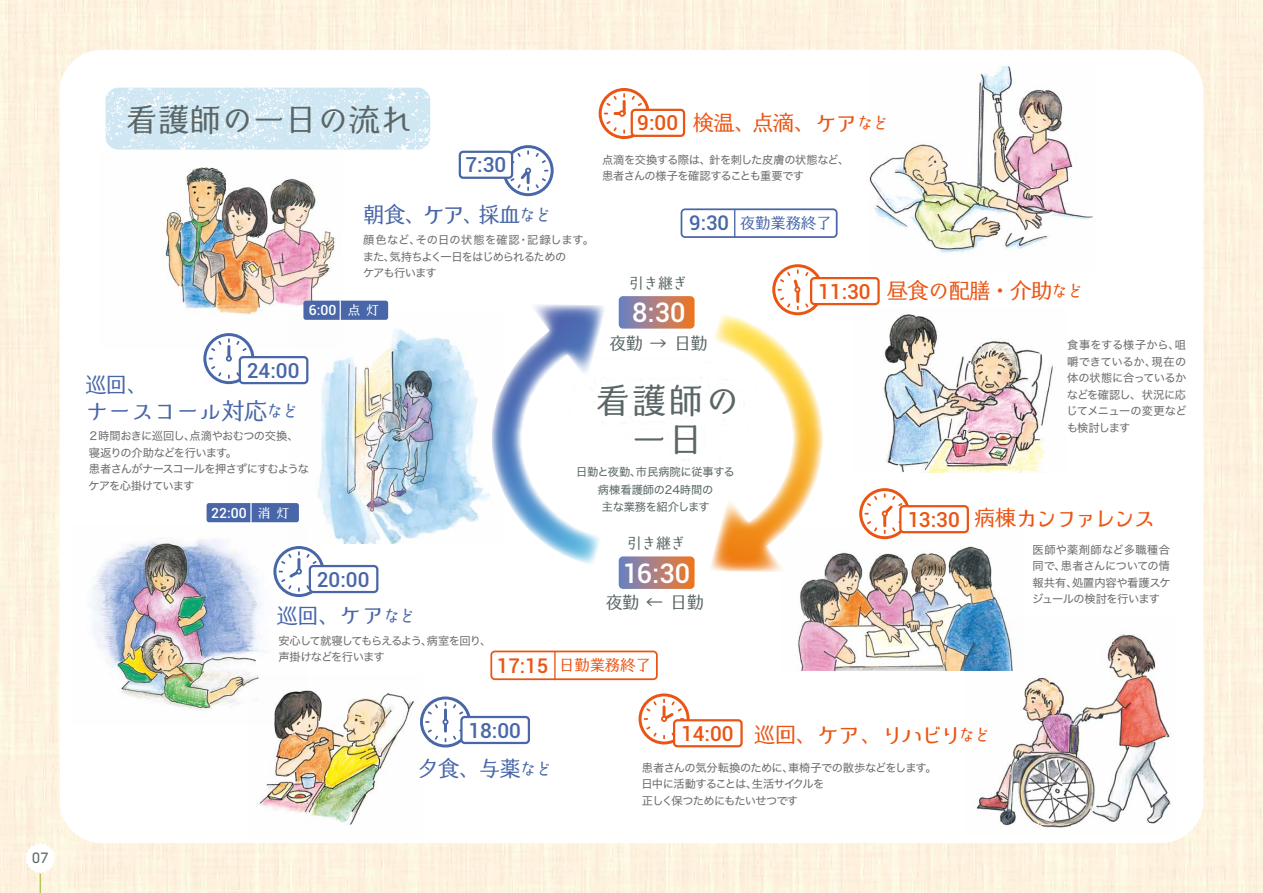
<style>
.page{position:relative;width:1263px;height:893px;background:#fef2df}
.page>*{position:absolute;margin:0;border:0;box-sizing:border-box;transform-origin:0 0}
.t1{font:36px/39px "Hime Mincho Shirayuki";letter-spacing:.015em;color:#5a6666;text-align:center}
.t2{font:33px "Hime Mincho Shirayuki";letter-spacing:-.035em;color:#5a6666}
.t3{font:500 27px "Roboto";color:#fff}
.t4{font:24.6px "Hime Mincho Shirayuki";letter-spacing:-.075em;color:#4967a8}
.t5{font:24.6px "Hime Mincho Shirayuki";letter-spacing:-.205em;color:#ea5514}
.t6{font:22.35px "Hime Mincho Shirayuki";letter-spacing:-.075em;color:#4967a8}
.t7{font:22.35px "Hime Mincho Shirayuki";letter-spacing:-.075em;color:#ea5514}
.t8{font:500 20.7px "Roboto";color:#ea5514}
.t9{font:500 20.7px "Roboto";color:#4967a8}
.t10{font:17.85px "Hime Mincho Shirayuki";letter-spacing:-.075em;color:#5a6666}
.t11{font:16.05px "Hime Mincho Shirayuki";letter-spacing:-.05em;color:#ea5514}
.t12{font:16.05px "Hime Mincho Shirayuki";letter-spacing:-.05em;color:#4967a8}
.t13{font:15.6px "Hime Mincho Shirayuki";letter-spacing:-.075em;color:#5a6666}
.t14{font:14.25px "New Frank";color:#5a6666}
.t15{font:500 13.95px "Roboto";color:#fff}
.t16{font:11.25px/16.5px "Hiragino Sans W4";letter-spacing:-.05em;color:#6d6c6c}
.t17{font:11.25px/17.2px "Hiragino Sans W4";letter-spacing:-.025em;color:#5a6666;text-align:center}
.t18{font:11.25px/16.5px "Hiragino Sans W4";letter-spacing:-.07em;color:#6d6c6c}
.s1{font-size:26.1px}
.s2{font-size:16.8px}
.s3{font-family:"Hime Mincho Shirayuki";font-weight:400;font-size:13.35px}
.s4{font-size:24.6px}
.s5{font-family:"Roboto";font-weight:500;font-size:20.25px}
.s6{font-size:22.35px}
.s7{font-family:"Hime Mincho Shirayuki";font-weight:400;font-size:22.35px}
.s8{font-family:"Hime Mincho Shirayuki";font-weight:400;font-size:25.35px}
.s9{font-family:"Hime Mincho Shirayuki";font-weight:400;font-size:24.6px}
.s10{font-family:"Hime Mincho Shirayuki";font-weight:400;font-size:16.8px}
</style>
<div class="page">
<div style="left:60px;top:50px;width:1143px;height:793px;background:#fff;border-radius:42px"></div>
<svg style="left:25px;top:843px;width:31px;height:50px"></svg>
<img style="left:106px;top:88px;width:324px;height:62px">
<img style="left:290px;top:314px;width:200px;height:229px">
<img style="left:883px;top:314px;width:170px;height:158px">
<img style="left:259px;top:690px;width:156px;height:135px">
<img style="left:92px;top:526px;width:215px;height:198px">
<img style="left:869px;top:65px;width:224px;height:188px">
<svg style="left:619px;top:556px;width:75px;height:33px;background:#b0807a"></svg>
<svg style="left:619px;top:296px;width:75px;height:33px;background:#b0807a"></svg>
<div style="left:681px;top:208px;width:156px;height:30px;border:2px solid #4967a8;border-radius:4px"></div>
<svg style="left:734px;top:209px;width:1px;height:28px"></svg>
<div style="left:490px;top:651px;width:168px;height:29px;border:2px solid #ea5514;border-radius:4px"></div>
<hr style="left:554px;top:651px;width:2px;height:29px;background:#ea5514">
<svg style="left:859px;top:488px;width:50px;height:38px"></svg>
<svg style="left:638px;top:693px;width:52px;height:51px"></svg>
<svg style="left:503px;top:145px;width:51px;height:51px"></svg>
<svg style="left:420px;top:696px;width:51px;height:51px"></svg>
<div style="left:810px;top:277px;width:70px;height:28px;border:2px solid #ea5514;border-radius:3px"></div>
<div style="left:900px;top:506px;width:68px;height:26px;background:#fff;border-radius:3px"></div>
<div style="left:899px;top:505px;width:70px;height:28px;border:2px solid #ea5514;border-radius:3px"></div>
<div style="left:674px;top:720px;width:67px;height:26px;background:#fff;border-radius:3px"></div>
<div style="left:673px;top:719px;width:70px;height:28px;border:2px solid #ea5514;border-radius:3px"></div>
<div style="left:461px;top:717px;width:68px;height:26px;background:#fff;border-radius:3px"></div>
<div style="left:460px;top:716px;width:70px;height:28px;border:2px solid #4967a8;border-radius:3px"></div>
<svg style="left:599px;top:88px;width:51px;height:51px"></svg>
<div style="left:632px;top:110px;width:52px;height:26px;background:#fff;border-radius:3px"></div>
<div style="left:631px;top:109px;width:54px;height:28px;border:2px solid #ea5514;border-radius:3px"></div>
<div style="left:460px;top:152px;width:52px;height:26px;background:#fff;border-radius:3px"></div>
<div style="left:459px;top:151px;width:54px;height:28px;border:2px solid #4967a8;border-radius:3px"></div>
<img style="left:798px;top:526px;width:207px;height:145px">
<img style="left:106px;top:149px;width:235px;height:199px">
<img style="left:964px;top:618px;width:207px;height:210px">
<svg style="left:273px;top:546px;width:51px;height:51px"></svg>
<div style="left:310px;top:566px;width:67px;height:26px;background:#fff;border-radius:3px"></div>
<div style="left:309px;top:565px;width:69px;height:28px;border:2px solid #4967a8;border-radius:3px"></div>
<svg style="left:203px;top:333px;width:51px;height:51px"></svg>
<div style="left:240px;top:357px;width:67px;height:26px;background:#fff;border-radius:3px"></div>
<div style="left:239px;top:356px;width:69px;height:28px;border:2px solid #4967a8;border-radius:3px"></div>
<div style="left:303px;top:301px;width:85px;height:19px;background:#4967a8;border-radius:3px"></div>
<svg style="left:340px;top:301px;width:1px;height:19px"></svg>
<div style="left:207px;top:503px;width:92px;height:19px;background:#4967a8;border-radius:3px"></div>
<svg style="left:250px;top:503px;width:2px;height:19px"></svg>
<svg style="left:710px;top:264px;width:113px;height:308px"></svg>
<svg style="left:492px;top:304px;width:112px;height:260px"></svg>
<p class="t14" style="left:32px;top:849px;width:19px">07</p>
<h2 class="t2" style="left:125px;top:100px;width:289px">看護師の一日の流れ</h2>
<h3 class="t9" style="left:465px;top:150px;width:42px">7:30</h3>
<h3 class="t6" style="left:363px;top:201px;width:190px">朝食、<span class="s1">ケア</span>、採血<span class="s2">など</span></h3>
<p class="t16" style="left:363px;top:231px;width:233px">顔色など、その日の状態を確認・記録します。また、気持ちよく一日をはじめられるための<br>ケアも行います</p>
<p class="t15" style="left:309px;top:300px;width:72px">6:00 <span class="s3">点 灯</span></p>
<h3 class="t8" style="left:637px;top:108px;width:42px">9:00</h3>
<h3 class="t7" style="left:692px;top:109px;width:198px">検温、点滴、<span class="s4">ケア</span><span class="s2">など</span></h3>
<p class="t16" style="left:602px;top:150px;width:249px">点滴を交換する際は、針を刺した皮膚の状態など、患者さんの様子を確認することも重要です</p>
<h3 class="t12" style="left:689px;top:214px;width:144px"><span class="s5">9:30</span> 夜勤業務終了</h3>
<h3 class="t13" style="left:629px;top:274px;width:60px">引き継ぎ</h3>
<h3 class="t3" style="left:632px;top:293px;width:55px">8:30</h3>
<h3 class="t8" style="left:818px;top:277px;width:54px">11:30</h3>
<h3 class="t7" style="left:886px;top:277px;width:199px">昼食の配膳・介助<span class="s2">など</span></h3>
<h3 class="t9" style="left:247px;top:356px;width:54px">24:00</h3>
<h3 class="t6" style="left:85px;top:371px;width:65px">巡回、</h3>
<h3 class="t4" style="left:85px;top:396px;width:215px">ナースコール対応<span class="s2">など</span></h3>
<p class="t16" style="left:88px;top:427px;width:223px">２時間おきに巡回し、点滴やおむつの交換、寝返りの介助などを行います。<br>患者さんがナースコールを押さずにすむようなケアを心掛けています</p>
<p class="t15" style="left:211px;top:503px;width:80px">22:00 <span class="s3">消 灯</span></p>
<h3 class="t9" style="left:317px;top:565px;width:54px">20:00</h3>
<h3 class="t6" style="left:276px;top:602px;width:141px">巡回、<span class="s4">ケア</span><span class="s2">など</span></h3>
<p class="t18" style="left:278px;top:632px;width:215px">安心して就寝してもらえるよう、病室を回り、声掛けなどを行います</p>
<h3 class="t10" style="left:609px;top:332px;width:100px">夜勤 → 日勤</h3>
<h1 class="t1" style="left:595px;top:382px;width:147px">看護師の一日</h1>
<p class="t17" style="left:576px;top:463px;width:160px">日勤と夜勤、市民病院に従事する病棟看護師の24時間の<br>主な業務を紹介します</p>
<h3 class="t13" style="left:627px;top:534px;width:60px">引き継ぎ</h3>
<h3 class="t3" style="left:623px;top:554px;width:69px">16:30</h3>
<h3 class="t10" style="left:605px;top:592px;width:100px">夜勤 ← 日勤</h3>
<h3 class="t11" style="left:497px;top:656px;width:156px"><span class="s5">17:15</span> 日勤業務終了</h3>
<p class="t16" style="left:1066px;top:336px;width:122px;text-align:justify">食事をする様子から、咀嚼できているか、現在の体の状態に合っているかなどを確認し、状況に応じてメニューの変更なども検討します</p>
<h3 class="t8" style="left:908px;top:505px;width:54px">13:30</h3>
<h3 class="t5" style="left:974px;top:503px;width:184px"><span class="s6">病棟</span>カンファレンス</h3>
<p class="t16" style="left:1032px;top:540px;width:140px;text-align:justify">医師や薬剤師など多職種合同で、患者さんについての情報共有、処置内容や看護スケジュールの検討を行います</p>
<h3 class="t9" style="left:468px;top:716px;width:54px">18:00</h3>
<h3 class="t6" style="left:417px;top:755px;width:137px">夕食、与薬<span class="s2">など</span></h3>
<h3 class="t8" style="left:681px;top:719px;width:311px">14:00 <span class="s7">巡回、</span><span class="s8">ケア</span><span class="s7">、</span><span class="s9">リハビリ</span><span class="s10">など</span></h3>
<p class="t16" style="left:641px;top:758px;width:297px">患者さんの気分転換のために、車椅子での散歩などをします。日中に活動することは、生活サイクルを<br>正しく保つためにもたいせつです</p>
</div>
